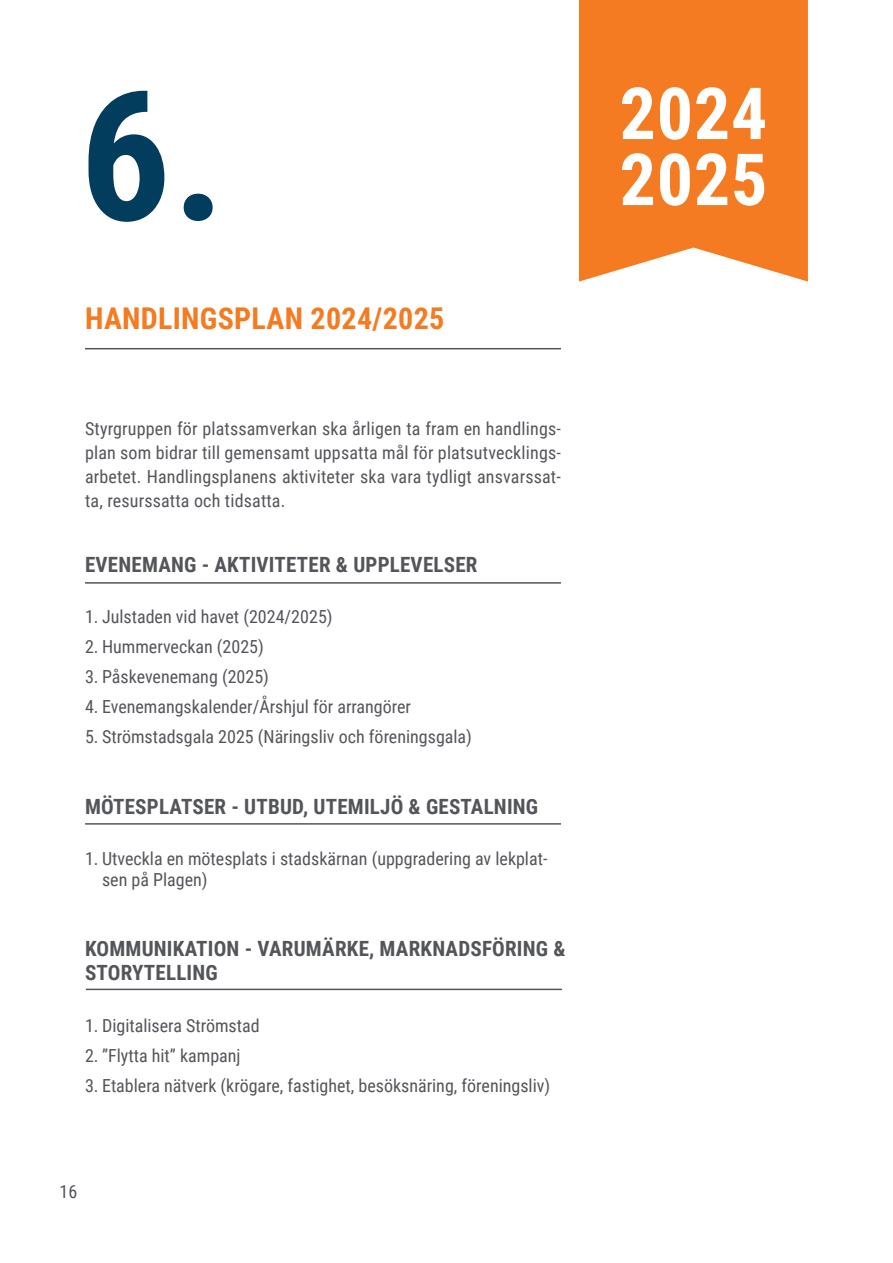
<style>
.page{position:relative;width:893px;height:1263px;background:#fff}
.page>*{position:absolute;margin:0;border:0;box-sizing:border-box;transform-origin:0 0}
.siffra{font:700 180px "Roboto Condensed";color:#023d5d}
.Rubbe_fet{font:700 72px "Roboto Condensed";letter-spacing:.01em;color:#fff}
.Rubbe_fet-2{font:700 30px "Roboto Condensed";letter-spacing:.01em;color:#f47b21}
.bröd{font:700 21px/24px "Roboto Condensed";letter-spacing:.01em;color:#54555a}
.bröd-2{font:18px/24px "Roboto Condensed";color:#54555a;text-align:justify}
</style>
<div class="page">
<hr style="left:85px;top:348px;width:476px;height:1px;background:#54555a">
<hr style="left:85px;top:582px;width:476px;height:2px;background:#54555a">
<hr style="left:85px;top:823px;width:476px;height:2px;background:#54555a">
<hr style="left:86px;top:989px;width:476px;height:1px;background:#54555a">
<div style="left:579px;top:0;width:229px;height:282px;background:#f47b21"></div>
<p class="siffra" style="left:80px;top:30px;width:147px">6.</p>
<p class="Rubbe_fet-2" style="left:85px;top:297px;width:361px">HANDLINGSPLAN 2024/2025</p>
<p class="Rubbe_fet" style="left:557px;top:42px;width:149px">2022</p>
<p class="Rubbe_fet" style="left:557px;top:108px;width:149px">2023</p>
<p class="Rubbe_fet" style="left:619px;top:63px;width:149px">2024</p>
<p class="Rubbe_fet" style="left:619px;top:129px;width:149px">2025</p>
<p class="bröd-2" style="left:85px;top:415px;width:477px">Styrgruppen för platssamverkan ska årligen ta fram en handlings&shy;plan som bidrar till gemensamt uppsatta mål för platsutvecklings&shy;arbetet. Handlingsplanens aktiviteter ska vara tydligt ansvarssat&shy;ta, resurssatta och tidsatta.</p>
<p class="bröd" style="left:85px;top:552px;width:394px">EVENEMANG - AKTIVITETER &amp; UPPLEVELSER</p>
<p class="bröd-2" style="left:85px;top:603px;width:249px">1. Julstaden vid havet (2024/2025)</p>
<p class="bröd-2" style="left:85px;top:634px;width:180px">2. Hummerveckan (2025)</p>
<p class="bröd-2" style="left:85px;top:664px;width:185px">3. Påskevenemang (2025)</p>
<p class="bröd-2" style="left:85px;top:694px;width:328px">4. Evenemangskalender/Årshjul för arrangörer</p>
<p class="bröd-2" style="left:85px;top:724px;width:388px">5. Strömstadsgala 2025 (Näringsliv och föreningsgala)</p>
<p class="bröd" style="left:85px;top:793px;width:455px">MÖTESPLATSER - UTBUD, UTEMILJÖ &amp; GESTALNING</p>
<p class="bröd-2" style="left:102px;top:847px;width:447px;line-height:21.6px;text-indent:-17px">1. Utveckla en mötesplats i stadskärnan (uppgradering av lekplat&shy;sen på Plagen)</p>
<p class="bröd" style="left:85px;top:935px;width:482px">KOMMUNIKATION - VARUMÄRKE, MARKNADSFÖRING &amp;<br>STORYTELLING</p>
<p class="bröd-2" style="left:85px;top:1012px;width:176px">1. Digitalisera Strömstad</p>
<p class="bröd-2" style="left:85px;top:1043px;width:157px">2. ”Flytta hit” kampanj</p>
<p class="bröd-2" style="left:85px;top:1073px;width:467px">3. Etablera nätverk (krögare, fastighet, besöksnäring, föreningsliv)</p>
<p class="bröd-2" style="left:60px;top:1179px;width:19px">16</p>
</div>
